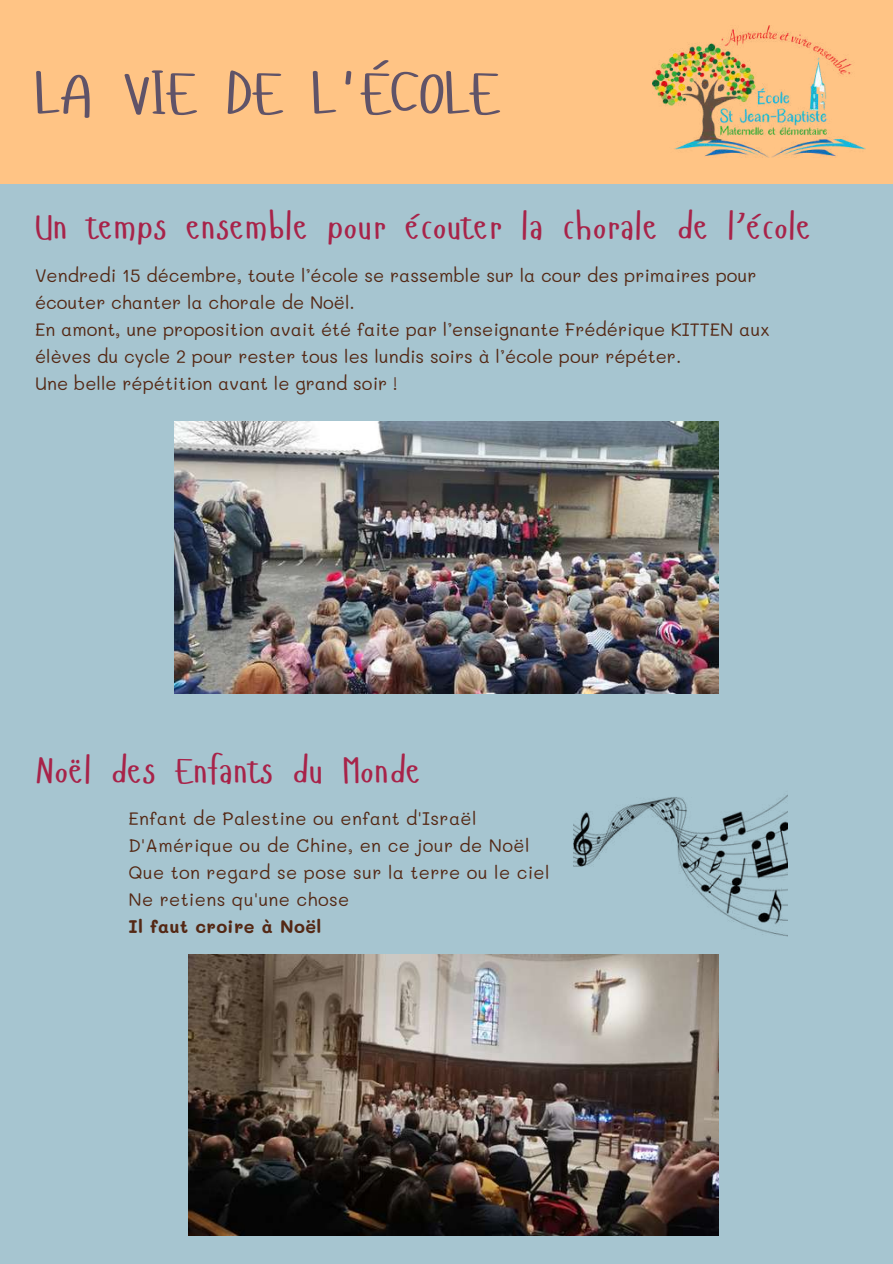
<style>
.page{position:relative;width:893px;height:1264px;background:#fff}
.page>*{position:absolute;margin:0;border:0;box-sizing:border-box;transform-origin:0 0}
.t1{font:60px "Hangyaboly";color:#605368}
.t2{font:36px "Hangyaboly";letter-spacing:.02em;color:#a82349}
.t3{font:18px/27px "Mali";color:#542814}
.t4{font:18px/27px "Mali";letter-spacing:.02em;color:#542814}
.t5{font:700 18px "Mali";letter-spacing:.02em;color:#542814}
</style>
<div class="page">
<div style="left:0;top:0;width:892px;height:1263px;background:#ffc485"></div>
<div style="left:0;top:184px;width:892px;height:1079px;background:#a6c5d0"></div>
<img style="left:652px;top:25px;width:213px;height:132px">
<img style="left:175px;top:421px;width:543px;height:272px">
<img style="left:188px;top:954px;width:530px;height:281px">
<img style="left:574px;top:795px;width:213px;height:142px">
<h1 class="t1" style="left:35px;top:55px;width:465px">LA VIE DE L'ÉCOLE</h1>
<h2 class="t2" style="left:36px;top:204px;width:777px">Un temps ensemble pour écouter la chorale de l’école</h2>
<p class="t3" style="left:35px;top:261px;width:735px">Vendredi 15 décembre, toute l’école se rassemble sur la cour des primaires pour écouter chanter la chorale de Noël.<br>En amont, une proposition avait été faite par l’enseignante Frédérique KITTEN aux élèves du cycle 2 pour rester tous les lundis soirs à l’école pour répéter.<br>Une belle répétition avant le grand soir !</p>
<h2 class="t2" style="left:36px;top:747px;width:386px">Noël des Enfants du Monde</h2>
<p class="t4" style="left:128px;top:804px;width:422px">Enfant de Palestine ou enfant d'Israël D'Amérique ou de Chine, en ce jour de Noël Que ton regard se pose sur la terre ou le ciel Ne retiens qu'une chose</p>
<p class="t5" style="left:128px;top:914px;width:194px">Il faut croire à Noël</p>
</div>
